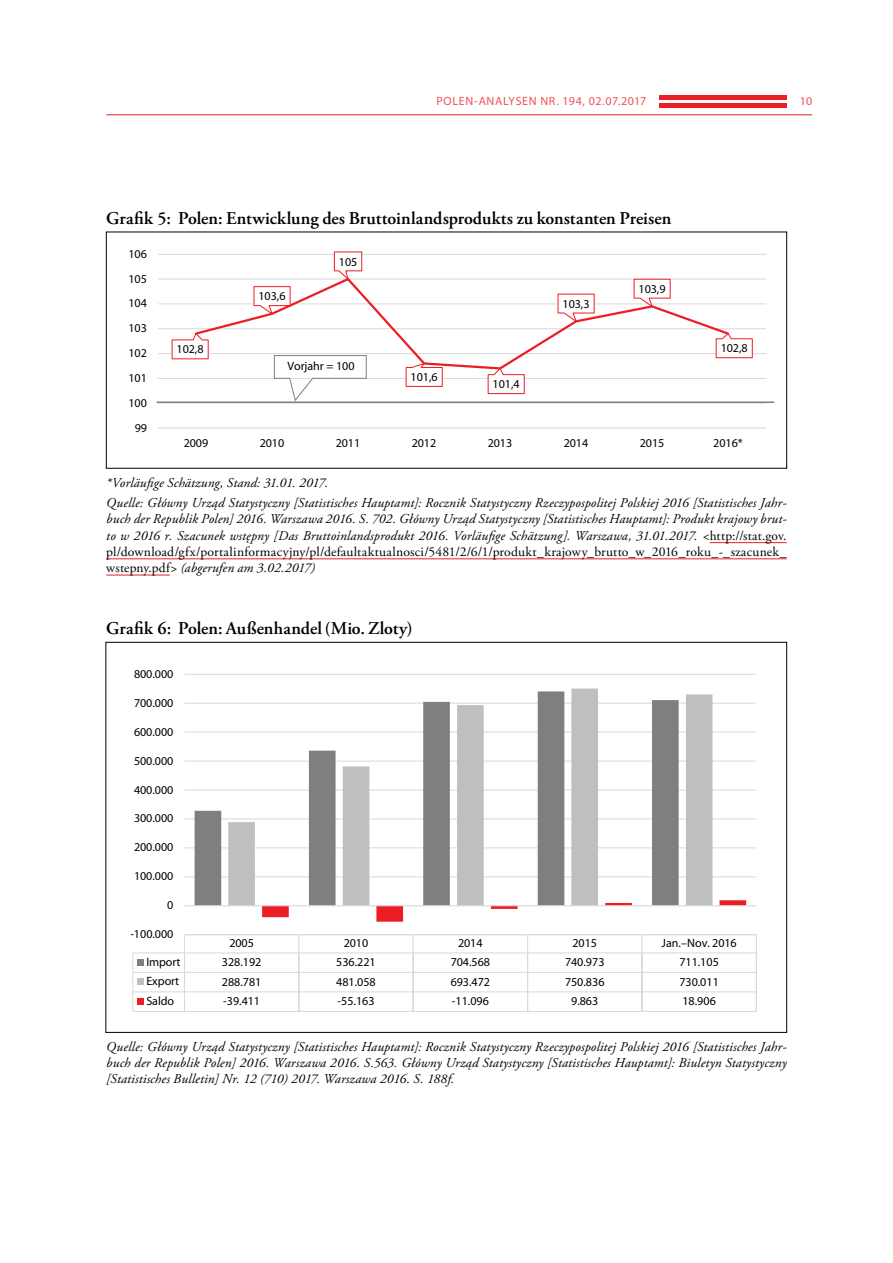
<style>
.page{position:relative;width:893px;height:1263px;background:#fff}
.page>*{position:absolute;margin:0;border:0;box-sizing:border-box;transform-origin:0 0}
.t1{font:600 18px "Adobe Garamond Pro";color:#000}
.t2{font:italic 13.5px/16.2px "Adobe Garamond Pro";letter-spacing:.01em;color:#000;text-align:justify}
.t3{font:12px "Myriad Pro";letter-spacing:-.005em;color:#000}
.t4{font:12px "Myriad Pro";letter-spacing:.05em;color:#f05156}
.s1{font-style:normal}
</style>
<div class="page">
<div style="left:659px;top:103px;width:128px;height:5px;background:#ec1d24"></div>
<hr style="left:659px;top:96px;width:128px;height:4px;background:#ec1d24">
<hr style="left:106px;top:114px;width:706px;height:1px;background:#ec1d24">
<hr style="left:158px;top:403px;width:608px;height:1px;background:#d9d9d9">
<hr style="left:158px;top:378px;width:608px;height:1px;background:#d9d9d9">
<hr style="left:158px;top:353px;width:608px;height:1px;background:#d9d9d9">
<hr style="left:158px;top:328px;width:608px;height:1px;background:#d9d9d9">
<hr style="left:158px;top:304px;width:608px;height:1px;background:#d9d9d9">
<hr style="left:158px;top:279px;width:608px;height:1px;background:#d9d9d9">
<hr style="left:158px;top:254px;width:608px;height:1px;background:#d9d9d9">
<hr style="left:158px;top:427px;width:608px;height:1px;background:#d9d9d9">
<svg style="left:193px;top:278px;width:538px;height:93px"></svg>
<svg style="left:172px;top:333px;width:37px;height:26px"></svg>
<svg style="left:254px;top:286px;width:36px;height:29px"></svg>
<svg style="left:334px;top:252px;width:28px;height:28px"></svg>
<svg style="left:406px;top:363px;width:37px;height:24px"></svg>
<svg style="left:488px;top:368px;width:37px;height:26px"></svg>
<svg style="left:558px;top:294px;width:36px;height:28px"></svg>
<svg style="left:634px;top:279px;width:36px;height:28px"></svg>
<svg style="left:716px;top:333px;width:37px;height:25px"></svg>
<hr style="left:157px;top:401px;width:617px;height:2px;background:#7f7f7f">
<svg style="left:274px;top:355px;width:93px;height:46px"></svg>
<hr style="left:710px;top:542px;width:77px;height:1px;background:#ec1d24">
<hr style="left:106px;top:559px;width:681px;height:1px;background:#ec1d24">
<hr style="left:106px;top:575px;width:64px;height:1px;background:#ec1d24">
<hr style="left:184px;top:876px;width:572px;height:1px;background:#d9d9d9">
<hr style="left:184px;top:848px;width:572px;height:1px;background:#d9d9d9">
<hr style="left:184px;top:819px;width:572px;height:1px;background:#d9d9d9">
<hr style="left:184px;top:790px;width:572px;height:1px;background:#d9d9d9">
<hr style="left:184px;top:761px;width:572px;height:1px;background:#d9d9d9">
<hr style="left:184px;top:732px;width:572px;height:1px;background:#d9d9d9">
<hr style="left:184px;top:703px;width:572px;height:1px;background:#d9d9d9">
<hr style="left:184px;top:674px;width:572px;height:1px;background:#d9d9d9">
<svg style="left:195px;top:702px;width:33px;height:203px"></svg>
<svg style="left:228px;top:688px;width:484px;height:217px"></svg>
<svg style="left:262px;top:900px;width:484px;height:22px"></svg>
<hr style="left:184px;top:905px;width:572px;height:1px;background:#d9d9d9">
<hr style="left:184px;top:934px;width:572px;height:1px;background:#d9d9d9">
<hr style="left:133px;top:953px;width:623px;height:1px;background:#d9d9d9">
<div style="left:137px;top:959px;width:7px;height:6px;background:#7f7f7f"></div>
<hr style="left:133px;top:972px;width:623px;height:1px;background:#d9d9d9">
<div style="left:137px;top:978px;width:7px;height:7px;background:#bfbfbf"></div>
<hr style="left:133px;top:992px;width:623px;height:1px;background:#d9d9d9">
<svg style="left:133px;top:954px;width:1px;height:57px"></svg>
<hr style="left:133px;top:1011px;width:623px;height:1px;background:#d9d9d9">
<svg style="left:184px;top:935px;width:1px;height:76px"></svg>
<svg style="left:299px;top:935px;width:1px;height:76px"></svg>
<svg style="left:413px;top:935px;width:1px;height:76px"></svg>
<svg style="left:527px;top:935px;width:1px;height:76px"></svg>
<svg style="left:642px;top:935px;width:1px;height:76px"></svg>
<svg style="left:756px;top:935px;width:1px;height:76px"></svg>
<div style="left:137px;top:998px;width:7px;height:6px;background:#ec1d24"></div>
<p class="t4" style="left:436px;top:94px;width:211px">POLEN-ANALYSEN NR. 194, 02.07.2017</p>
<p class="t4" style="left:800px;top:94px;width:14px">10</p>
<h1 class="t1" style="left:106px;top:208px;width:566px">Grafik 5: Polen: Entwicklung des Bruttoinlandsprodukts zu konstanten Preisen</h1>
<p class="t3" style="left:129px;top:246px;width:20px">106</p>
<p class="t3" style="left:129px;top:271px;width:20px">105</p>
<p class="t3" style="left:129px;top:296px;width:20px">104</p>
<p class="t3" style="left:129px;top:321px;width:20px">103</p>
<p class="t3" style="left:129px;top:346px;width:20px">102</p>
<p class="t3" style="left:129px;top:370px;width:20px">101</p>
<p class="t3" style="left:129px;top:395px;width:20px">100</p>
<p class="t3" style="left:135px;top:420px;width:14px">99</p>
<p class="t3" style="left:177px;top:342px;width:29px">102,8</p>
<p class="t3" style="left:258px;top:289px;width:29px">103,6</p>
<p class="t3" style="left:339px;top:254px;width:20px">105</p>
<p class="t3" style="left:287px;top:359px;width:69px">Vorjahr = 100</p>
<p class="t3" style="left:411px;top:370px;width:29px">101,6</p>
<p class="t3" style="left:493px;top:377px;width:29px">101,4</p>
<p class="t3" style="left:563px;top:296px;width:29px">103,3</p>
<p class="t3" style="left:639px;top:281px;width:29px">103,9</p>
<p class="t3" style="left:721px;top:341px;width:29px">102,8</p>
<p class="t3" style="left:184px;top:435px;width:26px">2009</p>
<p class="t3" style="left:260px;top:435px;width:26px">2010</p>
<p class="t3" style="left:336px;top:435px;width:26px">2011</p>
<p class="t3" style="left:412px;top:435px;width:26px">2012</p>
<p class="t3" style="left:488px;top:435px;width:26px">2013</p>
<p class="t3" style="left:564px;top:435px;width:26px">2014</p>
<p class="t3" style="left:640px;top:435px;width:26px">2015</p>
<p class="t3" style="left:713px;top:435px;width:31px">2016*</p>
<p class="t2" style="left:106px;top:473px;width:682px;line-height:20.4px">*Vorläufige Schätzung, Stand: 31.01. 2017.<br>Quelle: Główny Urząd Statystyczny [Statistisches Hauptamt]: Rocznik Statystyczny Rzeczypospolitej Polskiej 2016 [Statistisches Jahr-</p>
<p class="t2" style="left:106px;top:511px;width:682px">buch der Republik Polen] 2016. Warszawa 2016. S. 702. Główny Urząd Statystyczny [Statistisches Hauptamt]: Produkt krajowy brut&shy;to w 2016 r. Szacunek wstępny [Das Bruttoinlandsprodukt 2016. Vorläufige Schätzung]. Warszawa, 31.01.2017. &lt;<span class="s1">http://stat.gov. pl/download/gfx/portalinformacyjny/pl/defaultaktualnosci/5481/2/6/1/produkt_krajowy_brutto_w_2016_roku_-_szacunek_ wstepny.pdf</span>&gt; (abgerufen am 3.02.2017)</p>
<h1 class="t1" style="left:106px;top:618px;width:308px">Grafik 6: Polen: Außenhandel (Mio. Zloty)</h1>
<p class="t3" style="left:134px;top:666px;width:41px">800.000</p>
<p class="t3" style="left:134px;top:695px;width:41px">700.000</p>
<p class="t3" style="left:134px;top:724px;width:41px">600.000</p>
<p class="t3" style="left:134px;top:753px;width:41px">500.000</p>
<p class="t3" style="left:134px;top:782px;width:41px">400.000</p>
<p class="t3" style="left:134px;top:811px;width:41px">300.000</p>
<p class="t3" style="left:134px;top:840px;width:41px">200.000</p>
<p class="t3" style="left:134px;top:869px;width:41px">100.000</p>
<p class="t3" style="left:167px;top:898px;width:8px">0</p>
<p class="t3" style="left:130px;top:927px;width:45px">-100.000</p>
<p class="t3" style="left:229px;top:936px;width:26px">2005</p>
<p class="t3" style="left:344px;top:936px;width:26px">2010</p>
<p class="t3" style="left:458px;top:936px;width:26px">2014</p>
<p class="t3" style="left:572px;top:936px;width:26px">2015</p>
<p class="t3" style="left:662px;top:936px;width:77px">Jan.–Nov. 2016</p>
<p class="t3" style="left:146px;top:954px;width:36px">Import</p>
<p class="t3" style="left:222px;top:955px;width:41px">328.192</p>
<p class="t3" style="left:336px;top:955px;width:41px">536.221</p>
<p class="t3" style="left:451px;top:955px;width:41px">704.568</p>
<p class="t3" style="left:565px;top:955px;width:41px">740.973</p>
<p class="t3" style="left:679px;top:955px;width:41px">711.105</p>
<p class="t3" style="left:146px;top:974px;width:34px">Export</p>
<p class="t3" style="left:222px;top:974px;width:41px">288.781</p>
<p class="t3" style="left:336px;top:974px;width:41px">481.058</p>
<p class="t3" style="left:451px;top:974px;width:41px">693.472</p>
<p class="t3" style="left:565px;top:974px;width:41px">750.836</p>
<p class="t3" style="left:679px;top:974px;width:41px">730.011</p>
<p class="t3" style="left:146px;top:993px;width:29px">Saldo</p>
<p class="t3" style="left:223px;top:994px;width:38px">-39.411</p>
<p class="t3" style="left:338px;top:994px;width:38px">-55.163</p>
<p class="t3" style="left:452px;top:994px;width:38px">-11.096</p>
<p class="t3" style="left:571px;top:994px;width:29px">9.863</p>
<p class="t3" style="left:682px;top:994px;width:35px">18.906</p>
<p class="t2" style="left:106px;top:1039px;width:682px">Quelle: Główny Urząd Statystyczny [Statistisches Hauptamt]: Rocznik Statystyczny Rzeczypospolitej Polskiej 2016 [Statistisches Jahr&shy;buch der Republik Polen] 2016. Warszawa 2016. S.563. Główny Urząd Statystyczny [Statistisches Hauptamt]: Biuletyn Statystyczny [Statistisches Bulletin] Nr. 12 (710) 2017. Warszawa 2016. S. 188f.</p>
</div>
